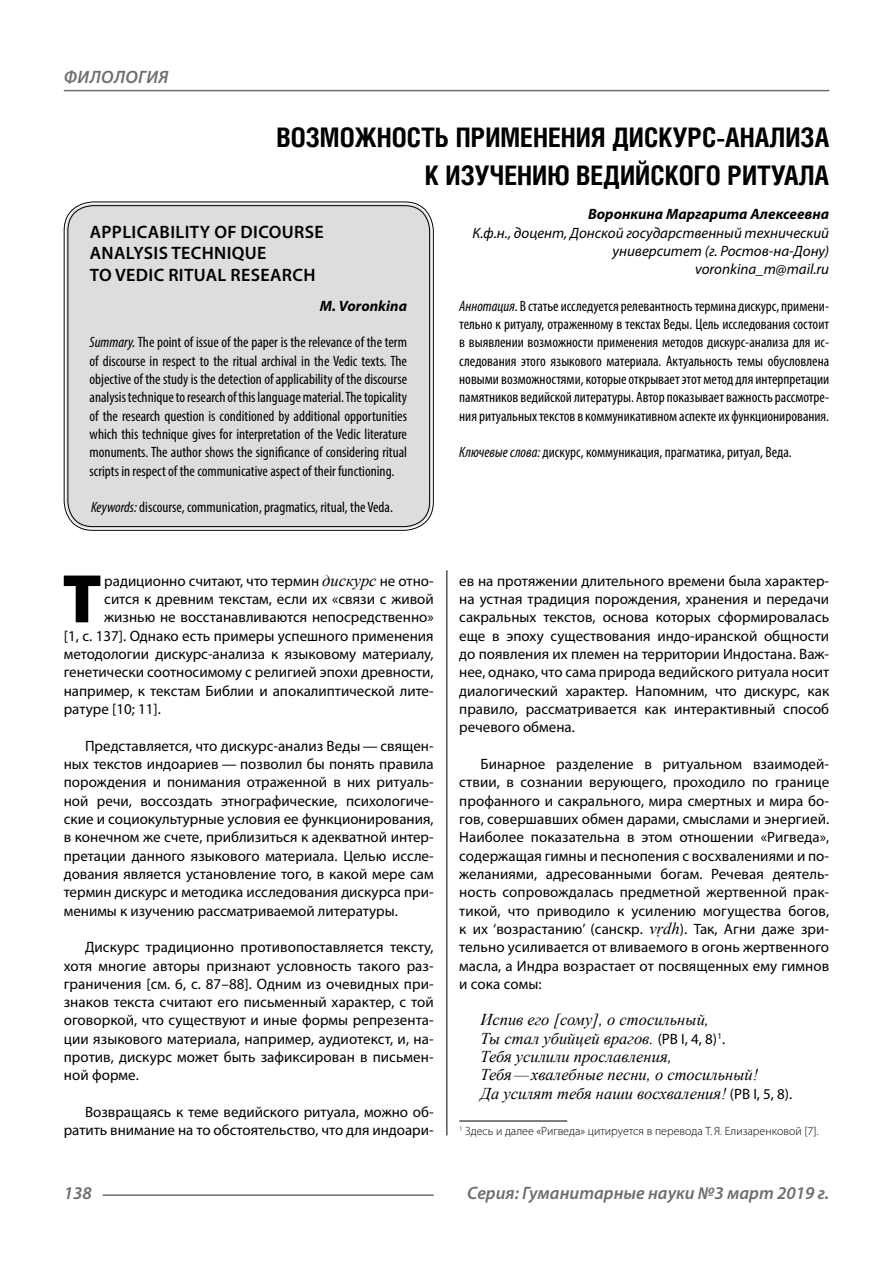
<style>
.page{position:relative;width:893px;height:1263px;background:#fff}
.page>*{position:absolute;margin:0;border:0;box-sizing:border-box;transform-origin:0 0}
.Bukvica{font:900 69.3px "Myriad Pro";color:#000}
.Header{font:700 27px/37.5px "Helios Cond";color:#000;text-align:right}
.Header-eng{font:600 18px/21.6px "Myriad Pro";letter-spacing:.02em;color:#000}
.t1{font:italic 600 18px "Myriad Pro";color:#6e6e6e}
.Normal_0{font:italic 16.5px "Times New Roman";color:#000}
.Normal{font:italic 16.5px "Times New Roman";color:#000}
.Normal-2{font:15px/18.3px "Myriad Pro";color:#000;text-align:justify}
.Annotation-eng{font:condensed 15px/18.3px "Myriad Pro";color:#000;text-align:justify}
.Annotation-rus{font:condensed 15px/18.3px "Myriad Pro";color:#000;text-align:justify}
.Bukvica-2{font:15px "Myriad Pro";color:#000}
.Author-doc{font:italic 15px/18.3px "Myriad Pro";color:#000;text-align:right}
.Author{font:italic 700 15px "Myriad Pro";color:#000}
.Author-email{font:italic 15px "Myriad Pro";color:#000}
.Author-eng{font:italic 700 15px "Myriad Pro";color:#000}
.Footnote{font:300 12px "Myriad Pro";color:#000}
.s1{font-style:italic}
.s2{font-family:"Times New Roman";font-style:italic;font-size:16.5px}
.s3{font-family:"Myriad Pro";font-style:normal;font-size:15px}
</style>
<div class="page">
<hr style="left:446px;top:128px;width:1px;height:1007px;background:#000">
<div style="left:43px;top:0;width:786px;height:570px;background:#fff"></div>
<hr style="left:459px;top:1121px;width:108px;height:1px;background:#000">
<div style="left:66px;top:204px;width:365px;height:324px;background:#ddd;border-radius:27px"></div>
<div style="left:64px;top:202px;width:370px;height:329px;border:1px solid #000;border-radius:29px"></div>
<div style="left:68px;top:205px;width:362px;height:322px;border:1px solid #000;border-radius:25px"></div>
<hr style="left:103px;top:1194px;width:331px;height:2px;background:#6e6e6e">
<hr style="left:64px;top:90px;width:765px;height:1px;background:#6e6e6e">
<p class="t1" style="left:64px;top:66px;width:26px">Филология</p>
<p class="Header" style="left:276px;top:118px;width:554px">ВОЗМОЖНОСТЬ ПРИМЕНЕНИЯ ДИСКУРС-АНАЛИЗА<br>К ИЗУЧЕНИЮ ВЕДИЙСКОГО РИТУАЛА</p>
<p class="Author" style="left:588px;top:204px;width:243px">Воронкина Маргарита Алексеевна</p>
<p class="Author-doc" style="left:472px;top:223px;width:358px">К.ф.н., доцент, Донской государственный технический университет (г. Ростов-на-Дону)</p>
<p class="Author-email" style="left:695px;top:260px;width:136px">voronkina_m@mail.ru</p>
<p class="Annotation-rus" style="left:459px;top:296px;width:371px"><span class="s1">Аннотация.</span> В статье исследуется релевантность термина дискурс, примени&shy;тельно к ритуалу, отраженному в текстах Веды. Цель исследования состоит в выявлении возможности применения методов дискурс-анализа для ис&shy;следования этого языкового материала. Актуальность темы обусловлена новыми возможностями, которые открывает этот метод для интерпретации памятников ведийской литературы. Автор показывает важность рассмотре&shy;ния ритуальных текстов в коммуникативном аспекте их функционирования.</p>
<p class="Annotation-rus" style="left:459px;top:443px;width:334px"><span class="s1">Ключевые слова:</span> дискурс, коммуникация, прагматика, ритуал, Веда.</p>
<p class="Header-eng" style="left:90px;top:220px;width:236px">APPLICABILITY OF DICOURSE<br>ANALYSIS TECHNIQUE<br>TO VEDIC RITUAL RESEARCH</p>
<p class="Author-eng" style="left:320px;top:296px;width:89px">M. Voronkina</p>
<p class="Annotation-eng" style="left:90px;top:333px;width:319px"><span class="s1">Summary.</span> The point of issue of the paper is the relevance of the term of discourse in respect to the ritual archival in the Vedic texts. The objective of the study is the detection of applicability of the discourse analysis technique to research of this language material. The topicality of the research question is conditioned by additional opportunities which this technique gives for interpretation of the Vedic literature monuments. The author shows the significance of considering ritual scripts in respect of the communicative aspect of their functioning.</p>
<p class="Annotation-eng" style="left:91px;top:498px;width:303px"><span class="s1">Keywords:</span> discourse, communication, pragmatics, ritual, the Veda.</p>
<p class="Bukvica" style="left:62px;top:553px;width:41px">Т</p>
<p class="Bukvica-2" style="left:104px;top:571px;width:331px">радиционно считают, что термин <span class="s2">дискурс</span> не отно-</p>
<p class="Bukvica-2" style="left:104px;top:590px;width:331px">сится к древним текстам, если их «связи с живой</p>
<p class="Bukvica-2" style="left:104px;top:608px;width:331px">жизнью не восстанавливаются непосредственно»</p>
<p class="Bukvica-2" style="left:64px;top:626px;width:371px">[1, с. 137]. Однако есть примеры успешного применения</p>
<p class="Bukvica-2" style="left:64px;top:645px;width:371px">методологии дискурс-анализа к языковому материалу,</p>
<p class="Bukvica-2" style="left:64px;top:663px;width:371px">генетически соотносимому с религией эпохи древности,</p>
<p class="Bukvica-2" style="left:64px;top:681px;width:371px">например, к текстам Библии и апокалиптической лите-</p>
<p class="Bukvica-2" style="left:64px;top:700px;width:99px">ратуре [10; 11].</p>
<p class="Normal-2" style="left:64px;top:736px;width:371px;text-indent:21px">Представляется, что дискурс-анализ Веды — священ&shy;ных текстов индоариев — позволил бы понять правила порождения и понимания отраженной в них ритуаль&shy;ной речи, воссоздать этнографические, психологиче&shy;ские и социокультурные условия ее функционирования, в конечном же счете, приблизиться к адекватной интер&shy;претации данного языкового материала. Целью иссле&shy;дования является установление того, в какой мере сам термин дискурс и методика исследования дискурса при&shy;менимы к изучению рассматриваемой литературы.</p>
<p class="Normal-2" style="left:64px;top:938px;width:371px;text-indent:21px">Дискурс традиционно противопоставляется тексту, хотя многие авторы признают условность такого раз&shy;граничения [см. 6, с. 87–88]. Одним из очевидных при&shy;знаков текста считают его письменный характер, с той оговоркой, что существуют и иные формы репрезента&shy;ции языкового материала, например, аудиотекст, и, на&shy;против, дискурс может быть зафиксирован в письмен&shy;ной форме.</p>
<p class="Normal-2" style="left:64px;top:1103px;width:371px;text-align:right">Возвращаясь к теме ведийского ритуала, можно об&shy;ратить внимание на то обстоятельство, что для индоари-</p>
<p class="Normal-2" style="left:459px;top:571px;width:371px">ев на протяжении длительного времени была характер&shy;на устная традиция порождения, хранения и передачи сакральных текстов, основа которых сформировалась еще в эпоху существования индо-иранской общности до появления их племен на территории Индостана. Важ&shy;нее, однако, что сама природа ведийского ритуала носит диалогический характер. Напомним, что дискурс, как правило, рассматривается как интерактивный способ речевого обмена.</p>
<p class="Normal-2" style="left:459px;top:754px;width:371px;text-indent:21px">Бинарное разделение в ритуальном взаимодей&shy;ствии, в сознании верующего, проходило по границе профанного и сакрального, мира смертных и мира бо&shy;гов, совершавших обмен дарами, смыслами и энергией.<br>Наиболее показательна в этом отношении «Ригведа», содержащая гимны и песнопения с восхвалениями и по&shy;желаниями, адресованными богам. Речевая деятель&shy;ность сопровождалась предметной жертвенной прак&shy;тикой, что приводило к усилению могущества богов, к их ‘возрастанию’ (санскр. <span class="s2">vṛdh</span>). Так, Агни даже зри&shy;тельно усиливается от вливаемого в огонь жертвенного масла, а Индра возрастает от посвященных ему гимнов и сока сомы:</p>
<p class="Normal" style="left:480px;top:1008px;width:230px">Испив его [сому], о стосильный,</p>
<p class="Normal_0" style="left:480px;top:1027px;width:246px">Ты стал убийцей врагов. <span class="s3">(РВ I, 4, 8)</span><sup>1</sup><span class="s3">.</span></p>
<p class="Normal_0" style="left:480px;top:1045px;width:193px">Тебя усилили прославления,</p>
<p class="Normal_0" style="left:480px;top:1063px;width:279px">Тебя—хвалебные песни, о стосильный!</p>
<p class="Normal_0" style="left:480px;top:1082px;width:313px">Да усилят тебя наши восхваления! <span class="s3">(РВ I, 5, 8).</span></p>
<p class="Footnote" style="left:459px;top:1124px;width:361px"><sup>1</sup> Здесь и далее «Ригведа» цитируется в перевода Т.Я. Елизаренковой [7].</p>
<p class="t1" style="left:64px;top:1182px;width:30px">138</p>
<p class="t1" style="left:467px;top:1182px;width:363px">Серия: Гуманитарные науки №3 март 2019 г.</p>
</div>
